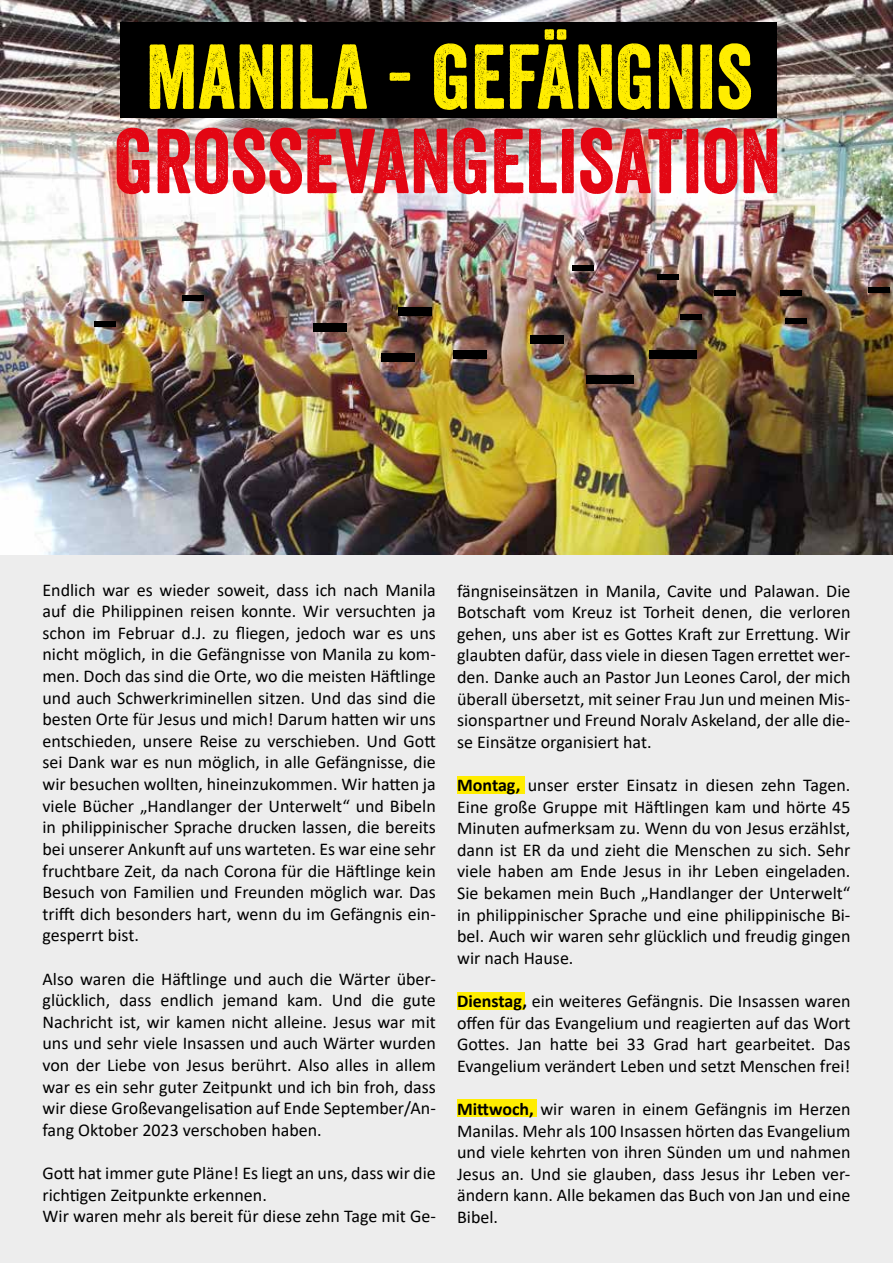
<style>
.page{position:relative;width:893px;height:1263px;background:#fff}
.page>*{position:absolute;margin:0;border:0;box-sizing:border-box;transform-origin:0 0}
.t1{font:88.95px "Veneer";color:#e30613}
.t2{font:88.95px "Veneer";color:#ffed00}
.t3{font:18px/21.6px "Calibri";color:#000;text-align:justify}
.s1{font-weight:700}
</style>
<div class="page">
<div style="left:0;top:533px;width:893px;height:730px;background:#ededed"></div>
<img style="left:0;top:0;width:893px;height:555px">
<div style="left:120px;top:22px;width:657px;height:96px;background:#000"></div>
<div style="left:457px;top:776px;width:67px;height:18px;background:#ffed00"></div>
<div style="left:457px;top:992px;width:67px;height:18px;background:#ffed00"></div>
<div style="left:457px;top:1099px;width:80px;height:18px;background:#ffed00"></div>
<div style="left:453px;top:350px;width:33px;height:8px;background:#000"></div>
<div style="left:530px;top:335px;width:33px;height:9px;background:#000"></div>
<div style="left:587px;top:375px;width:47px;height:9px;background:#000"></div>
<div style="left:649px;top:350px;width:47px;height:8px;background:#000"></div>
<div style="left:382px;top:353px;width:33px;height:8px;background:#000"></div>
<div style="left:399px;top:307px;width:33px;height:9px;background:#000"></div>
<div style="left:313px;top:323px;width:33px;height:8px;background:#000"></div>
<div style="left:183px;top:295px;width:21px;height:6px;background:#000"></div>
<div style="left:94px;top:321px;width:22px;height:6px;background:#000"></div>
<div style="left:680px;top:315px;width:22px;height:5px;background:#000"></div>
<div style="left:657px;top:274px;width:22px;height:6px;background:#000"></div>
<div style="left:868px;top:287px;width:22px;height:6px;background:#000"></div>
<div style="left:714px;top:290px;width:21px;height:6px;background:#000"></div>
<div style="left:781px;top:290px;width:21px;height:6px;background:#000"></div>
<div style="left:785px;top:318px;width:22px;height:6px;background:#000"></div>
<div style="left:572px;top:265px;width:21px;height:5px;background:#000"></div>
<h1 class="t2" style="left:146px;top:23px;width:608px">MANILA - GEFÄNGNIS</h1>
<h1 class="t1" style="left:115px;top:107px;width:668px">GROSSEVANGELISATION</h1>
<p class="t3" style="left:43px;top:578px;width:395px">Endlich war es wieder soweit, dass ich nach Manila auf die Philippinen reisen konnte. Wir versuchten ja schon im Februar d.J. zu fliegen, jedoch war es uns nicht möglich, in die Gefängnisse von Manila zu kom&shy;men. Doch das sind die Orte, wo die meisten Häftlinge und auch Schwerkriminellen sitzen. Und das sind die besten Orte für Jesus und mich! Darum hatten wir uns entschieden, unsere Reise zu verschieben. Und Gott sei Dank war es nun möglich, in alle Gefängnisse, die wir besuchen wollten, hineinzukommen. Wir hatten ja viele Bücher „Handlanger der Unterwelt“ und Bibeln in philippinischer Sprache drucken lassen, die bereits bei unserer Ankunft auf uns warteten. Es war eine sehr fruchtbare Zeit, da nach Corona für die Häftlinge kein Besuch von Familien und Freunden möglich war. Das trifft dich besonders hart, wenn du im Gefängnis ein&shy;gesperrt bist.</p>
<p class="t3" style="left:43px;top:967px;width:395px">Also waren die Häftlinge und auch die Wärter über&shy;glücklich, dass endlich jemand kam. Und die gute Nachricht ist, wir kamen nicht alleine. Jesus war mit uns und sehr viele Insassen und auch Wärter wurden von der Liebe von Jesus berührt. Also alles in allem war es ein sehr guter Zeitpunkt und ich bin froh, dass wir diese Großevangelisation auf Ende September/An&shy;fang Oktober 2023 verschoben haben.</p>
<p class="t3" style="left:43px;top:1162px;width:395px;text-align:left">Gott hat immer gute Pläne! Es liegt an uns, dass wir die richtigen Zeitpunkte erkennen.<br>Wir waren mehr als bereit für diese zehn Tage mit Ge-</p>
<p class="t3" style="left:457px;top:579px;width:395px">fängniseinsätzen in Manila, Cavite und Palawan. Die Botschaft vom Kreuz ist Torheit denen, die verloren gehen, uns aber ist es Gottes Kraft zur Errettung. Wir glaubten dafür, dass viele in diesen Tagen errettet wer&shy;den. Danke auch an Pastor Jun Leones Carol, der mich überall übersetzt, mit seiner Frau Jun und meinen Mis&shy;sionspartner und Freund Noralv Askeland, der alle die&shy;se Einsätze organisiert hat.</p>
<p class="t3" style="left:457px;top:774px;width:395px"><span class="s1">Montag,</span> unser erster Einsatz in diesen zehn Tagen.<br>Eine große Gruppe mit Häftlingen kam und hörte 45<br>Minuten aufmerksam zu. Wenn du von Jesus erzählst, dann ist ER da und zieht die Menschen zu sich. Sehr viele haben am Ende Jesus in ihr Leben eingeladen.<br>Sie bekamen mein Buch „Handlanger der Unterwelt“ in philippinischer Sprache und eine philippinische Bi&shy;bel. Auch wir waren sehr glücklich und freudig gingen wir nach Hause.</p>
<p class="t3" style="left:457px;top:990px;width:395px"><span class="s1">Dienstag,</span> ein weiteres Gefängnis. Die Insassen waren offen für das Evangelium und reagierten auf das Wort Gottes. Jan hatte bei 33 Grad hart gearbeitet. Das Evangelium verändert Leben und setzt Menschen frei!</p>
<p class="t3" style="left:457px;top:1098px;width:395px"><span class="s1">Mittwoch,</span> wir waren in einem Gefängnis im Herzen Manilas. Mehr als 100 Insassen hörten das Evangelium und viele kehrten von ihren Sünden um und nahmen Jesus an. Und sie glauben, dass Jesus ihr Leben ver&shy;ändern kann. Alle bekamen das Buch von Jan und eine Bibel.</p>
</div>
